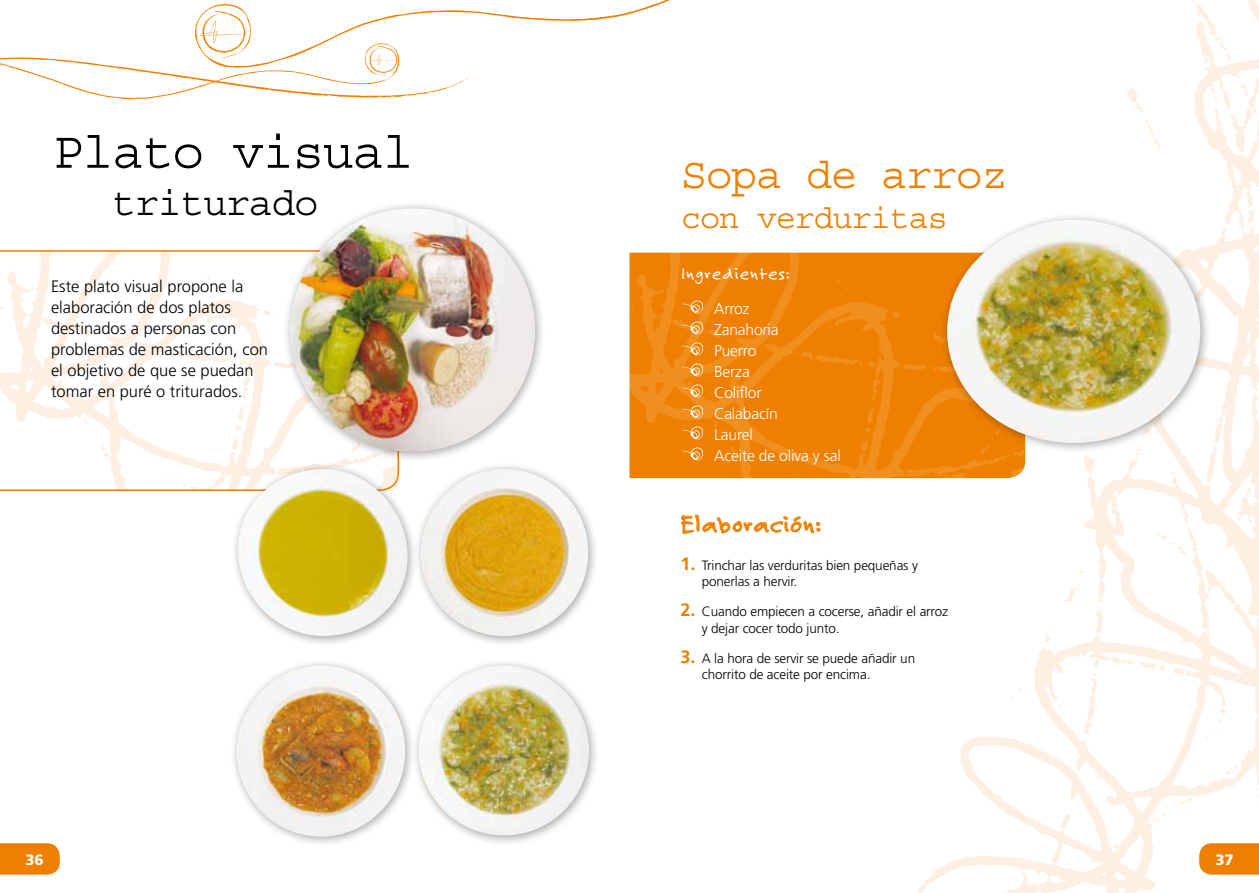
<style>
.page{position:relative;width:1259px;height:893px;background:#fff}
.page>*{position:absolute;margin:0;border:0;box-sizing:border-box;transform-origin:0 0}
.t1{font:52.2px "Courier Std";letter-spacing:-.025em;color:#000}
.t2{font:43.5px "Courier Std";letter-spacing:-.025em;color:#ee7f00}
.t3{font:39.6px "Courier Std";letter-spacing:-.025em;color:#000}
.t4{font:33px "Courier Std";letter-spacing:-.025em;color:#ee7f00}
.t5{font:24.9px "Felt Tip Roman";letter-spacing:.05em;color:#ee7f00}
.t6{font:18.45px "Felt Tip Roman";letter-spacing:.05em;color:#fff}
.t7{font:300 16.5px/21px "Frutiger LT Std";color:#000}
.t8{font:300 15.6px/21px "Frutiger LT Std";letter-spacing:-.01em;color:#fff}
.t9{font:900 15px "Frutiger LT Std";color:#fff}
.t10{font:300 13.5px/16.2px "Frutiger LT Std";letter-spacing:-.01em;color:#000}
.s1{font-weight:700;font-size:18px;color:#ee7f00}
</style>
<div class="page">
<img style="left:913px;top:0;width:346px;height:893px">
<svg style="left:681px;top:515px;width:139px;height:18px"></svg>
<svg style="left:1199px;top:843px;width:60px;height:32px;background:#ee860e"></svg>
<img style="left:629px;top:253px;width:394px;height:225px">
<svg style="left:0;top:0;width:670px;height:100px"></svg>
<svg style="left:0;top:843px;width:60px;height:32px;background:#ee860e"></svg>
<svg style="left:681px;top:300px;width:23px;height:14px"></svg>
<svg style="left:681px;top:321px;width:23px;height:14px"></svg>
<svg style="left:681px;top:342px;width:23px;height:14px"></svg>
<svg style="left:681px;top:363px;width:23px;height:14px"></svg>
<svg style="left:681px;top:384px;width:23px;height:14px"></svg>
<svg style="left:681px;top:405px;width:23px;height:14px"></svg>
<svg style="left:681px;top:426px;width:23px;height:14px"></svg>
<svg style="left:681px;top:447px;width:23px;height:14px"></svg>
<div style="left:940px;top:213px;width:271px;height:241px;background:#000;opacity:.35"></div>
<img style="left:947px;top:220px;width:253px;height:223px">
<img style="left:0;top:251px;width:283px;height:239px">
<div style="left:283px;top:201px;width:263px;height:262px;background:#000;opacity:.35"></div>
<img style="left:290px;top:208px;width:245px;height:244px">
<div style="left:411px;top:658px;width:189px;height:188px;background:#000;opacity:.35"></div>
<img style="left:419px;top:666px;width:170px;height:169px;border-radius:85px">
<div style="left:230px;top:658px;width:186px;height:189px;background:#000;opacity:.35"></div>
<img style="left:237px;top:666px;width:168px;height:171px">
<div style="left:231px;top:462px;width:188px;height:185px;background:#000;opacity:.35"></div>
<img style="left:238px;top:469px;width:169px;height:167px">
<div style="left:414px;top:462px;width:185px;height:185px;background:#000;opacity:.35"></div>
<img style="left:421px;top:469px;width:167px;height:167px;border-radius:84px">
<h1 class="t1" style="left:52px;top:123px;width:363px">Plato visual</h1>
<h3 class="t3" style="left:112px;top:181px;width:207px">triturado</h3>
<p class="t7" style="left:51px;top:276px;width:218px">Este plato visual propone la elaboración de dos platos destinados a personas con problemas de masticación, con el objetivo de que se puedan tomar en puré o triturados.</p>
<h2 class="t2" style="left:681px;top:151px;width:328px">Sopa de arroz</h2>
<h3 class="t4" style="left:681px;top:199px;width:268px">con verduritas</h3>
<h3 class="t6" style="left:681px;top:262px;width:110px">Ingredientes:</h3>
<p class="t8" style="left:714px;top:298px;width:128px">Arroz<br>Zanahoria<br>Puerro<br>Berza<br>Coliflor<br>Calabacín<br>Laurel<br>Aceite de oliva y sal</p>
<h3 class="t5" style="left:680px;top:509px;width:142px">Elaboración:</h3>
<p class="t10" style="left:702px;top:558px;width:218px;text-indent:-21px"><span class="s1">1.</span> Trinchar las verduritas bien pequeñas y ponerlas a hervir.</p>
<p class="t10" style="left:702px;top:604px;width:248px;text-indent:-21px"><span class="s1">2.</span> Cuando empiecen a cocerse, añadir el arroz y dejar cocer todo junto.</p>
<p class="t10" style="left:702px;top:650px;width:215px;text-indent:-21px"><span class="s1">3.</span> A la hora de servir se puede añadir un chorrito de aceite por encima.</p>
<p class="t9" style="left:25px;top:851px;width:20px">36</p>
<p class="t9" style="left:1215px;top:851px;width:20px">37</p>
</div>
